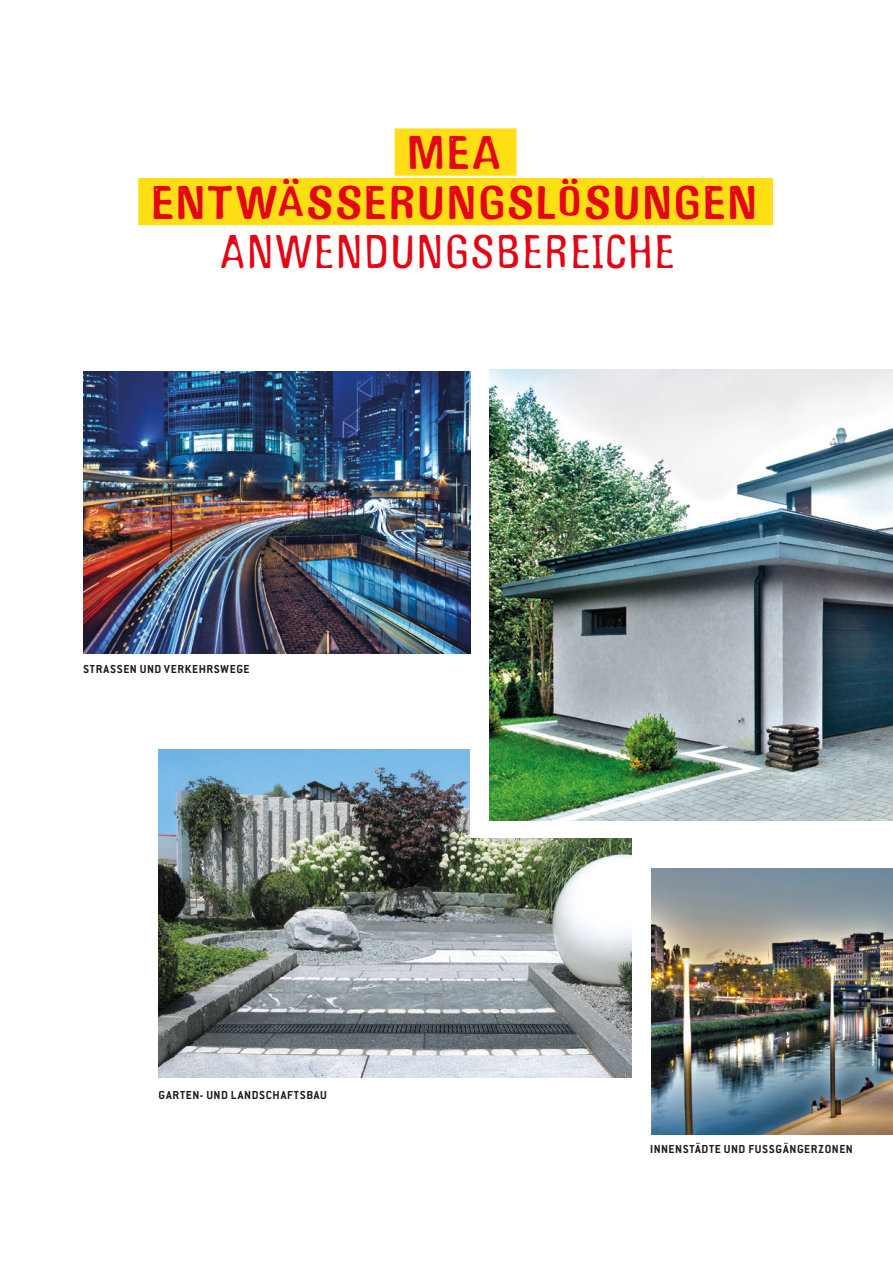
<style>
.page{position:relative;width:893px;height:1263px;background:#fff}
.page>*{position:absolute;margin:0;border:0;box-sizing:border-box;transform-origin:0 0}
.t1{font:700 49.5px/49.5px "Gagamond";letter-spacing:.055em;color:#e30614;text-align:center}
.t2{font:49.5px "Gagamond";letter-spacing:.05em;color:#e30614}
.t3{font:700 12.75px "Conduit ITC Pro";letter-spacing:.05em;color:#1d1d1b}
</style>
<div class="page">
<img style="left:159px;top:750px;width:473px;height:327px">
<div style="left:471px;top:541px;width:422px;height:296px;background:#fff"></div>
<img style="left:652px;top:868px;width:241px;height:266px">
<img style="left:83px;top:371px;width:387px;height:283px">
<div style="left:395px;top:128px;width:121px;height:48px;background:#ffde15"></div>
<div style="left:138px;top:178px;width:635px;height:47px;background:#ffde15"></div>
<img style="left:490px;top:370px;width:403px;height:450px">
<h1 class="t1" style="left:152px;top:128px;width:607px">MEA<br>ENTWÄSSERUNGSLÖSUNGEN</h1>
<h1 class="t2" style="left:221px;top:226px;width:455px">ANWENDUNGSBEREICHE</h1>
<p class="t3" style="left:83px;top:661px;width:168px">STRASSEN UND VERKEHRSWEGE</p>
<p class="t3" style="left:159px;top:1088px;width:170px">GARTEN- UND LANDSCHAFTSBAU</p>
<p class="t3" style="left:650px;top:1142px;width:204px">INNENSTÄDTE UND FUSSGÄNGERZONEN</p>
</div>
